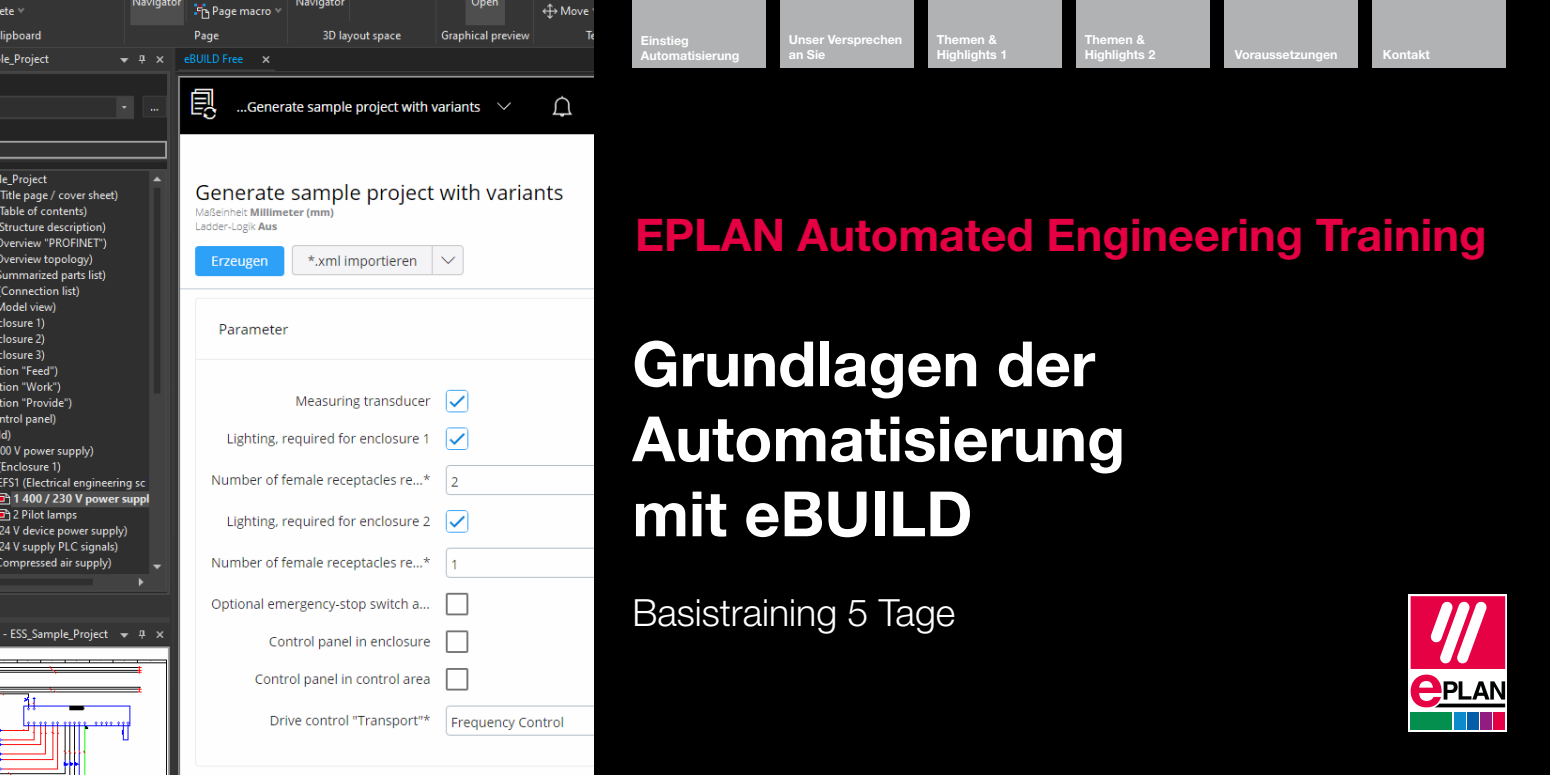
<style>
.page{position:relative;width:1550px;height:775px;background:#000}
.page>*{position:absolute;margin:0;border:0;box-sizing:border-box;transform-origin:0 0}
.t1{font:700 62.5px/75px "Helvetica Neue LT Pro";color:#fff}
.t2{font:700 45px "Helvetica Neue LT Pro";color:#e40043}
.t3{font:300 37.5px "Helvetica Neue LT Pro";color:#fff}
.t4{font:700 12.5px/15px "Helvetica Neue LT Pro";color:#fff}
</style>
<div class="page">
<svg style="left:1409px;top:594px;width:98px;height:138px;background:#f0eeef"></svg>
<svg style="left:1411px;top:596px;width:94px;height:73px;background:#eb4475"></svg>
<svg style="left:1411px;top:675px;width:94px;height:32px"></svg>
<div style="left:1411px;top:713px;width:41px;height:17px;background:#048f4f"></div>
<div style="left:1454px;top:713px;width:12px;height:17px;background:#0d8acb"></div>
<div style="left:1467px;top:713px;width:12px;height:17px;background:#055fa8"></div>
<div style="left:1480px;top:713px;width:12px;height:17px;background:#921c7f"></div>
<div style="left:1493px;top:713px;width:12px;height:17px;background:#e50143"></div>
<img style="left:0;top:0;width:594px;height:775px">
<div style="left:632px;top:0;width:134px;height:68px;background:#b1b2b3"></div>
<div style="left:780px;top:0;width:134px;height:68px;background:#b1b2b3"></div>
<div style="left:928px;top:0;width:134px;height:68px;background:#b1b2b3"></div>
<div style="left:1224px;top:0;width:134px;height:68px;background:#b1b2b3"></div>
<div style="left:1076px;top:0;width:134px;height:68px;background:#b1b2b3"></div>
<div style="left:1372px;top:0;width:134px;height:68px;background:#b1b2b3"></div>
<p class="t4" style="left:641px;top:33px;width:100px">Einstieg<br>Automatisierung</p>
<p class="t4" style="left:789px;top:32px;width:115px">Unser Versprechen an Sie</p>
<p class="t4" style="left:937px;top:32px;width:72px">Themen &amp;<br>Highlights 1</p>
<p class="t4" style="left:1085px;top:32px;width:72px">Themen &amp;<br>Highlights 2</p>
<p class="t4" style="left:1235px;top:47px;width:104px">Voraussetzungen</p>
<p class="t4" style="left:1383px;top:47px;width:49px">Kontakt</p>
<h2 class="t2" style="left:635px;top:207px;width:853px">EPLAN Automated Engineering Training</h2>
<h1 class="t1" style="left:632px;top:325px;width:494px">Grundlagen der<br>Automatisierung mit eBUILD</h1>
<h3 class="t3" style="left:632px;top:590px;width:325px">Basistraining 5 Tage</h3>
</div>
